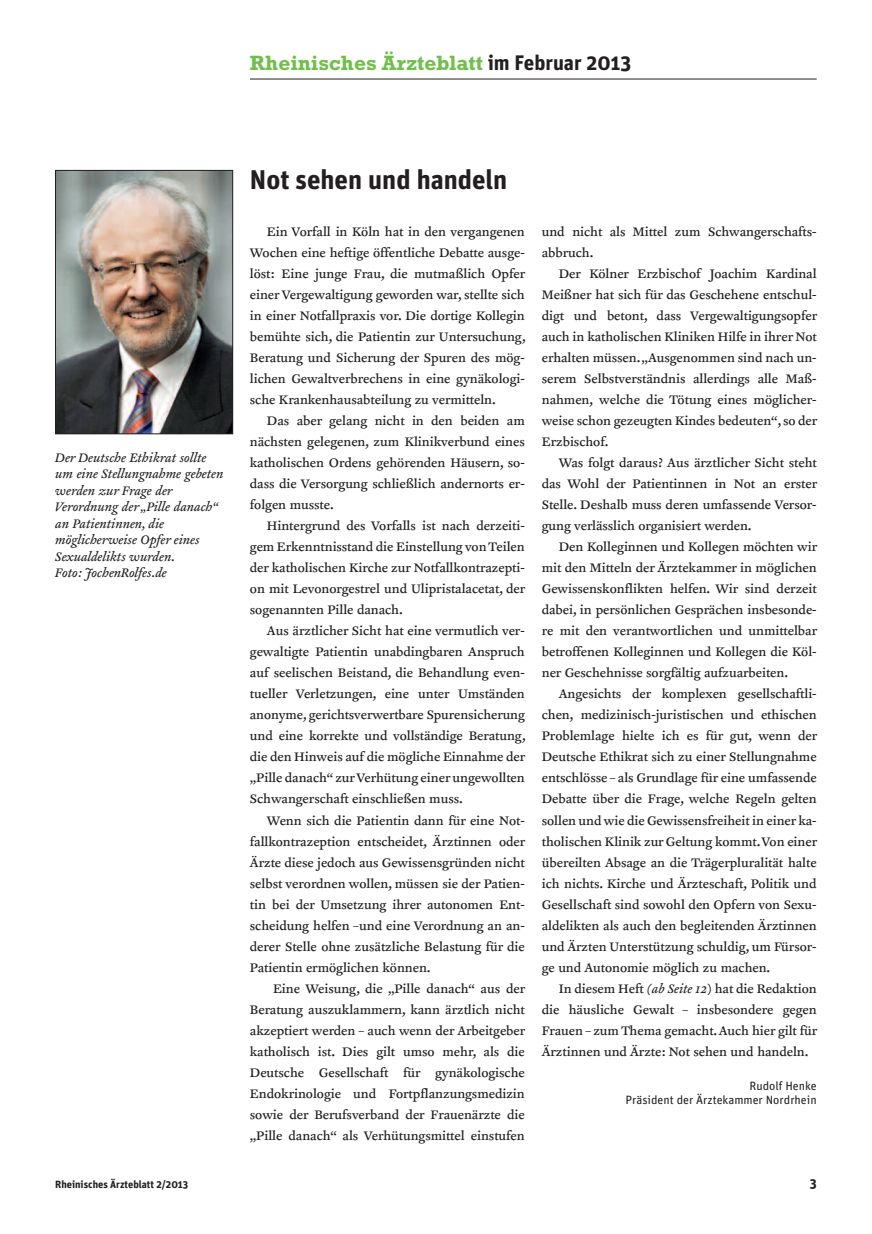
<style>
.page{position:relative;width:872px;height:1234px;background:#fff}
.page>*{position:absolute;margin:0;border:0;box-sizing:border-box;transform-origin:0 0}
.t1{font:700 27px "Unit";color:#231f20}
.t2{font:700 21px "Rockwell";color:#70bf4c}
.t3{font:14.25px/21px "Clifford Nine Roman";color:#231f20;text-align:justify}
.t4{font:italic 14.25px/16.5px "Clifford Nine";color:#231f20}
.t5{font:700 13.5px "Unit";color:#231f20}
.t6{font:12px/13.5px "Unit";color:#231f20;text-align:right}
.t7{font:700 10.5px "Unit";color:#231f20}
.s1{font-family:"Unit";color:#231f20}
.s2{font-family:"Clifford Nine";font-style:italic}
</style>
<div class="page">
<hr style="left:250px;top:79px;width:566px;height:1px;background:#231f20">
<img style="left:57px;top:172px;width:174px;height:260px">
<div style="left:55px;top:170px;width:178px;height:264px;border:1px solid #231f20"></div>
<h2 class="t2" style="left:250px;top:56px;width:383px">Rheinisches Ärzteblatt <span class="s1">im Februar 2013</span></h2>
<p class="t4" style="left:55px;top:449px;width:170px">Der Deutsche Ethikrat sollte um eine Stellungnahme gebeten werden zur Frage der<br>Verordnung der „Pille danach“ an Patientinnen, die möglicherweise Opfer eines<br>Sexualdelikts wurden.<br>Foto: JochenRolfes.de</p>
<h1 class="t1" style="left:250px;top:171px;width:259px">Not sehen und handeln</h1>
<p class="t3" style="left:250px;top:221px;width:277px;text-indent:17px">Ein Vorfall in Köln hat in den vergangenen Wochen eine heftige öffentliche Debatte ausge&shy;löst: Eine junge Frau, die mutmaßlich Opfer einerVergewaltigung geworden war, stellte sich in einer Notfallpraxis vor. Die dortige Kollegin bemühte sich, die Patientin zur Untersuchung, Beratung und Sicherung der Spuren des mög&shy;lichen Gewaltverbrechens in eine gynäkologi&shy;sche Krankenhausabteilung zu vermitteln.</p>
<p class="t3" style="left:250px;top:410px;width:276px;text-indent:17px">Das aber gelang nicht in den beiden am nächsten gelegenen, zum Klinikverbund eines katholischen Ordens gehörenden Häusern, so&shy;dass die Versorgung schließlich andernorts er&shy;folgen musste.</p>
<p class="t3" style="left:250px;top:515px;width:277px;text-indent:17px">Hintergrund des Vorfalls ist nach derzeiti&shy;gem Erkenntnisstand die Einstellung vonTeilen der katholischen Kirche zur Notfallkontrazepti&shy;on mit Levonorgestrel und Ulipristalacetat, der sogenannten Pille danach.</p>
<p class="t3" style="left:250px;top:620px;width:277px;text-indent:17px">Aus ärztlicher Sicht hat eine vermutlich ver&shy;gewaltigte Patientin unabdingbaren Anspruch auf seelischen Beistand, die Behandlung even&shy;tueller Verletzungen, eine unter Umständen anonyme, gerichtsverwertbare Spurensicherung und eine korrekte und vollständige Beratung, die den Hinweis auf die mögliche Einnahme der „Pille danach“ zurVerhütung einer ungewollten Schwangerschaft einschließen muss.</p>
<p class="t3" style="left:250px;top:809px;width:277px;text-indent:17px">Wenn sich die Patientin dann für eine Not&shy;fallkontrazeption entscheidet, Ärztinnen oder Ärzte diese jedoch aus Gewissensgründen nicht selbst verordnen wollen, müssen sie der Patien&shy;tin bei der Umsetzung ihrer autonomen Ent&shy;scheidung helfen –und eine Verordnung an an&shy;derer Stelle ohne zusätzliche Belastung für die Patientin ermöglichen können.</p>
<p class="t3" style="left:250px;top:977px;width:277px;text-indent:23px">Eine Weisung, die „Pille danach“ aus der Beratung auszuklammern, kann ärztlich nicht akzeptiert werden – auch wenn der Arbeitgeber katholisch ist. Dies gilt umso mehr, als die Deutsche Gesellschaft für gynäkologische Endokrinologie und Fortpflanzungsmedizin sowie der Berufsverband der Frauenärzte die „Pille danach“ als Verhütungsmittel einstufen</p>
<p class="t3" style="left:542px;top:221px;width:276px">und nicht als Mittel zum Schwangerschafts&shy;abbruch.</p>
<p class="t3" style="left:542px;top:263px;width:277px;text-indent:17px">Der Kölner Erzbischof Joachim Kardinal Meißner hat sich für das Geschehene entschul&shy;digt und betont, dass Vergewaltigungsopfer auch in katholischen Kliniken Hilfe in ihrer Not erhalten müssen.„Ausgenommen sind nach un&shy;serem Selbstverständnis allerdings alle Maß&shy;nahmen, welche die Tötung eines möglicher&shy;weise schon gezeugten Kindes bedeuten“,so der Erzbischof.</p>
<p class="t3" style="left:542px;top:452px;width:277px;text-indent:17px">Was folgt daraus? Aus ärztlicher Sicht steht das Wohl der Patientinnen in Not an erster Stelle. Deshalb muss deren umfassende Versor&shy;gung verlässlich organisiert werden.</p>
<p class="t3" style="left:542px;top:536px;width:277px;text-indent:17px">Den Kolleginnen und Kollegen möchten wir mit den Mitteln der Ärztekammer in möglichen Gewissenskonflikten helfen. Wir sind derzeit dabei, in persönlichen Gesprächen insbesonde&shy;re mit den verantwortlichen und unmittelbar betroffenen Kolleginnen und Kollegen die Köl&shy;ner Geschehnisse sorgfältig aufzuarbeiten.</p>
<p class="t3" style="left:542px;top:683px;width:277px;text-indent:17px">Angesichts der komplexen gesellschaftli&shy;chen, medizinisch-juristischen und ethischen Problemlage hielte ich es für gut, wenn der Deutsche Ethikrat sich zu einer Stellungnahme entschlösse – als Grundlage für eine umfassende Debatte über die Frage, welche Regeln gelten sollen und wie die Gewissensfreiheit in einer ka&shy;tholischen Klinik zurGeltung kommt.Von einer übereilten Absage an die Trägerpluralität halte ich nichts. Kirche und Ärzteschaft, Politik und Gesellschaft sind sowohl den Opfern von Sexu&shy;aldelikten als auch den begleitenden Ärztinnen und Ärzten Unterstützung schuldig, um Fürsor&shy;ge und Autonomie möglich zu machen.</p>
<p class="t3" style="left:542px;top:977px;width:277px;text-indent:17px">In diesem Heft <span class="s2">(ab Seite 12</span>) hat die Redaktion die häusliche Gewalt – insbesondere gegen Frauen– zum Thema gemacht.Auch hier gilt für Ärztinnen und Ärzte: Not sehen und handeln.</p>
<p class="t6" style="left:625px;top:1080px;width:193px">Rudolf Henke<br>Präsident der Ärztekammer Nordrhein</p>
<p class="t7" style="left:55px;top:1180px;width:135px">Rheinisches Ärzteblatt 2/2013</p>
<p class="t5" style="left:809px;top:1178px;width:8px">3</p>
</div>
